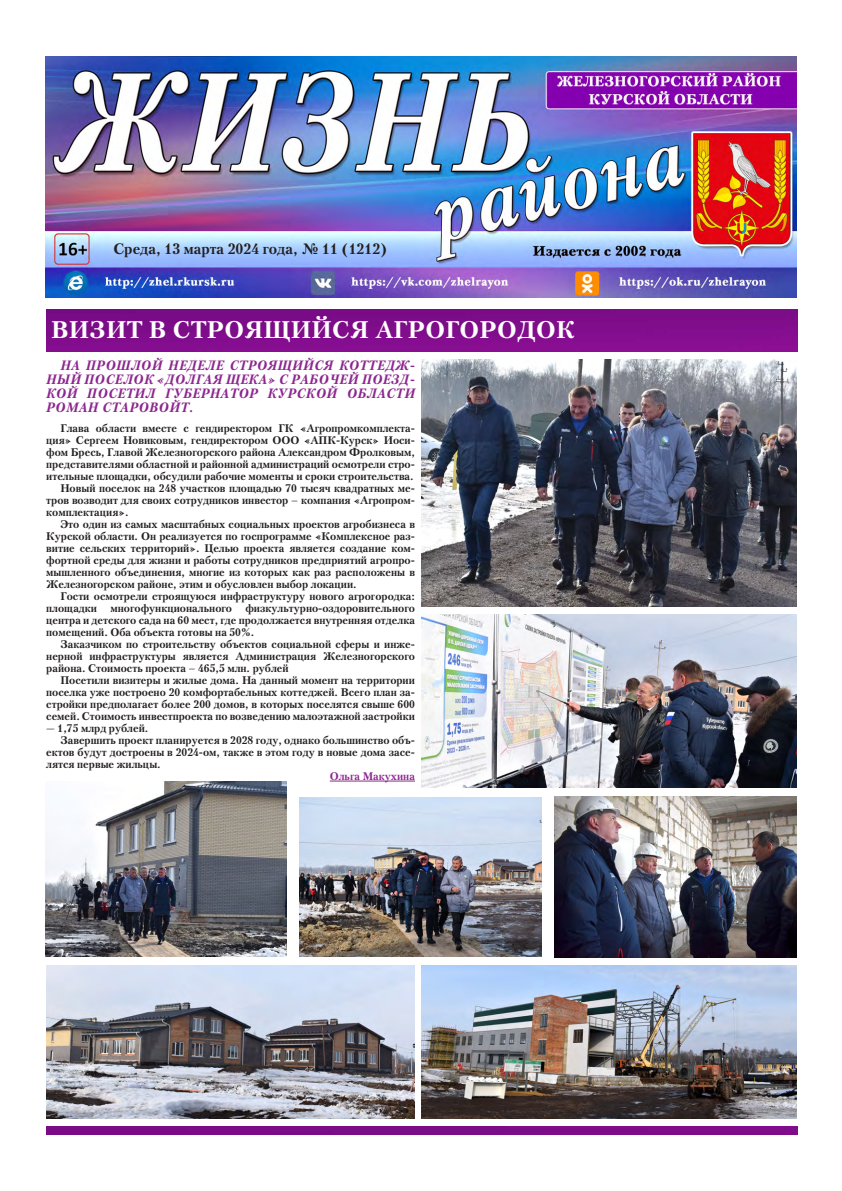
<style>
.page{position:relative;width:842px;height:1191px;background:#fff}
.page>*{position:absolute;margin:0;border:0;box-sizing:border-box;transform-origin:0 0}
.Заголовок{font:700 24px "Petersburg C";letter-spacing:.02em;color:#fff}
.t1{font:700 15px "Petersburg C";color:#231f20}
.Стиль_абзаца_1{font:italic 700 13.5px/14px "Petersburg C";letter-spacing:.03em;color:#8c278f;text-align:justify;scale:.96 1}
.Текст{font:700 11px/12px "Petersburg C";color:#231f20;text-align:justify}
.Текст-2{font:700 11px "Petersburg C";color:#8c278f}
</style>
<div class="page">
<img style="left:46px;top:309px;width:751px;height:43px">
<img style="left:45px;top:57px;width:752px;height:240px">
<div style="left:46px;top:1126px;width:751px;height:8px;background:#7b0d88"></div>
<hr style="left:330px;top:780px;width:85px;height:1px;background:#8c278f">
<img style="left:422px;top:360px;width:375px;height:246px">
<img style="left:422px;top:614px;width:375px;height:173px">
<img style="left:45px;top:781px;width:242px;height:175px">
<img style="left:422px;top:965px;width:375px;height:153px">
<img style="left:46px;top:965px;width:369px;height:153px">
<img style="left:300px;top:797px;width:241px;height:159px">
<img style="left:554px;top:796px;width:243px;height:162px">
<p class="t1" style="left:113px;top:240px;width:275px">Среда, 13 марта 2024 года, № 11 (1212)</p>
<p class="Заголовок" style="left:51px;top:316px;width:526px">ВИЗИТ В СТРОЯЩИЙСЯ АГРОГОРОДОК</p>
<p class="Стиль_абзаца_1" style="left:46px;top:358px;width:386px;text-indent:14px">НА ПРОШЛОЙ НЕДЕЛЕ СТРОЯЩИЙСЯ КОТТЕДЖ-НЫЙ ПОСЕЛОК «ДОЛГАЯ ЩЕКА» С РАБОЧЕЙ ПОЕЗД-КОЙ ПОСЕТИЛ ГУБЕРНАТОР КУРСКОЙ ОБЛАСТИ РОМАН СТАРОВОЙТ.</p>
<p class="Текст" style="left:46px;top:422px;width:370px;text-indent:14px">Глава области вместе с гендиректором ГК «Агропромкомплекта&shy;ция» Сергеем Новиковым, гендиректором ООО «АПК-Курск» Иоси&shy;фом Бресь, Главой Железногорского района Александром Фролковым, представителями областной и районной администраций осмотрели стро&shy;ительные площадки, обсудили рабочие моменты и сроки строительства.</p>
<p class="Текст" style="left:46px;top:482px;width:370px;text-indent:14px">Новый поселок на 248 участков площадью 70 тысяч квадратных ме&shy;тров возводит для своих сотрудников инвестор – компания «Агропром&shy;комплектация».</p>
<p class="Текст" style="left:46px;top:518px;width:370px;text-indent:14px">Это один из самых масштабных социальных проектов агробизнеса в Курской области. Он реализуется по госпрограмме «Комплексное раз&shy;витие сельских территорий». Целью проекта является создание ком&shy;фортной среды для жизни и работы сотрудников предприятий агропро&shy;мышленного объединения, многие из которых как раз расположены в Железногорском районе, этим и обусловлен выбор локации.</p>
<p class="Текст" style="left:46px;top:590px;width:370px;text-indent:14px">Гости осмотрели строящуюся инфраструктуру нового агрогородка: площадки многофункционального физкультурно-оздоровительного центра и детского сада на 60 мест, где продолжается внутренняя отделка помещений. Оба объекта готовы на 50%.</p>
<p class="Текст" style="left:46px;top:638px;width:370px;text-indent:14px">Заказчиком по строительству объектов социальной сферы и инже&shy;нерной инфраструктуры является Администрация Железногорского района. Стоимость проекта – 465,5 млн. рублей</p>
<p class="Текст" style="left:46px;top:674px;width:370px;text-indent:14px">Посетили визитеры и жилые дома. На данный момент на территории поселка уже построено 20 комфортабельных коттеджей. Всего план за&shy;стройки предполагает более 200 домов, в которых поселятся свыше 600 семей. Стоимость инвестпроекта по возведению малоэтажной застройки</p>
<p class="Текст" style="left:46px;top:722px;width:104px">— 1,75 млрд рублей.</p>
<p class="Текст" style="left:46px;top:734px;width:370px;text-indent:14px">Завершить проект планируется в 2028 году, однако большинство объ&shy;ектов будут достроены в 2024-ом, также в этом году в новые дома засе&shy;лятся первые жильцы.</p>
<p class="Текст-2" style="left:330px;top:770px;width:87px">Ольга Макухина</p>
</div>
